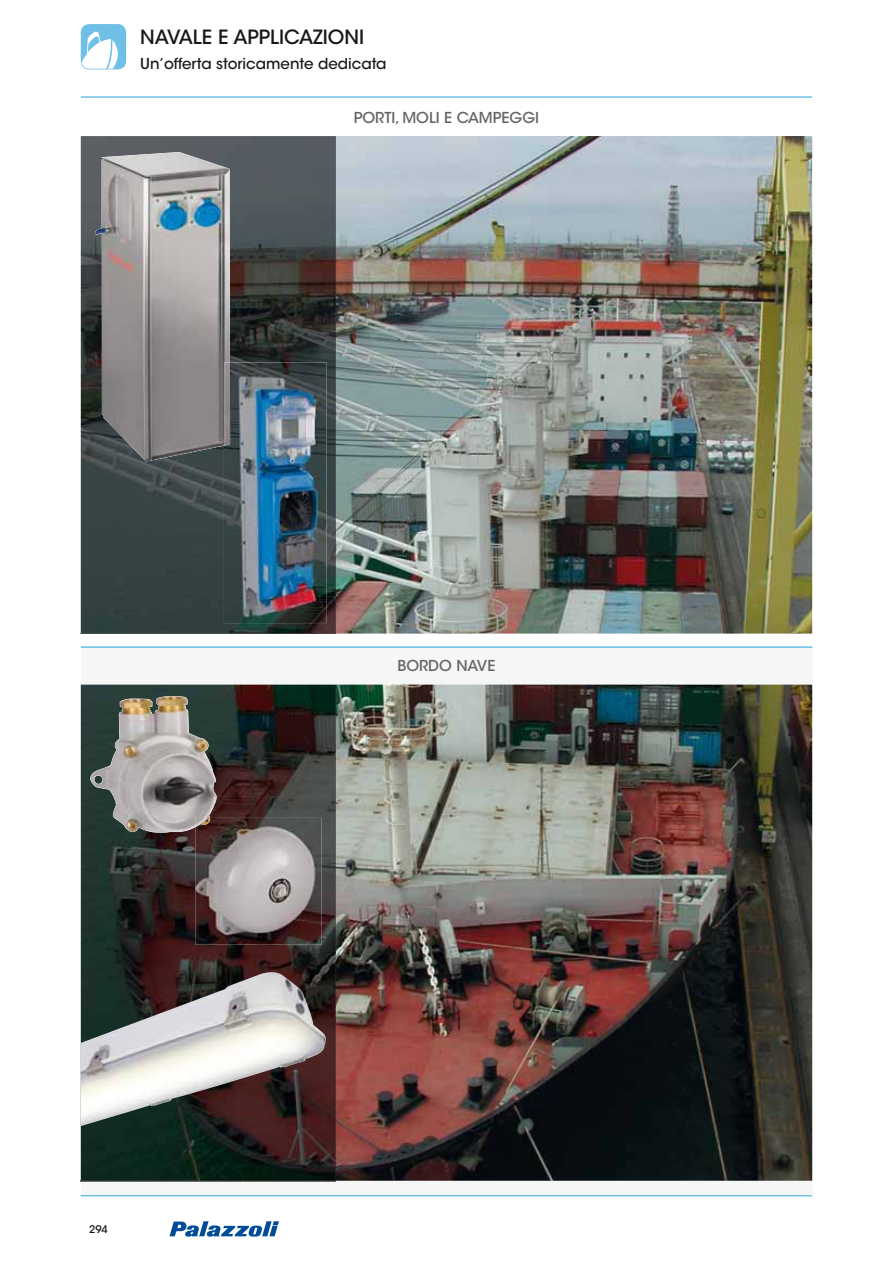
<style>
.page{position:relative;width:893px;height:1263px;background:#fff}
.page>*{position:absolute;margin:0;border:0;box-sizing:border-box;transform-origin:0 0}
.t1{font:500 19.5px "ITC Avant Garde Std";color:#1a171c}
.t2{font:500 15px "ITC Avant Garde Std";color:#1a171c}
.t3{font:500 15px "ITC Avant Garde Std";color:#646567}
.t4{font:500 10.5px "ITC Avant Garde Std";color:#1a171c}
</style>
<div class="page">
<svg style="left:169px;top:1221px;width:110px;height:16px"></svg>
<hr style="left:81px;top:96px;width:731px;height:2px;background:#6fc0e7">
<div style="left:81px;top:24px;width:45px;height:45px;background:#6fc0e7;border-radius:9px"></div>
<svg style="left:82px;top:31px;width:36px;height:38px"></svg>
<hr style="left:81px;top:1195px;width:731px;height:1px;background:#6fc0e7">
<div style="left:81px;top:646px;width:731px;height:549px;background:#f5f6f6"></div>
<img style="left:336px;top:136px;width:476px;height:498px">
<img style="left:336px;top:685px;width:476px;height:496px">
<img style="left:81px;top:136px;width:255px;height:498px">
<hr style="left:81px;top:1181px;width:255px;height:1px;background:#6d6d6f">
<img style="left:81px;top:685px;width:255px;height:496px">
<img style="left:95px;top:152px;width:135px;height:309px">
<img style="left:90px;top:696px;width:128px;height:137px">
<img style="left:81px;top:972px;width:245px;height:154px">
<img style="left:196px;top:818px;width:14px;height:9px">
<img style="left:224px;top:362px;width:102px;height:261px">
<img style="left:224px;top:362px;width:6px;height:84px">
<hr style="left:81px;top:646px;width:731px;height:2px;background:#6fc0e7">
<h1 class="t1" style="left:140px;top:25px;width:225px">NAVALE E APPLICAZIONI</h1>
<p class="t2" style="left:140px;top:55px;width:248px">Un’offerta storicamente dedicata</p>
<p class="t3" style="left:354px;top:109px;width:187px">PORTI, MOLI E CAMPEGGI</p>
<p class="t3" style="left:397px;top:657px;width:100px">BORDO NAVE</p>
<p class="t4" style="left:89px;top:1223px;width:20px">294</p>
</div>
